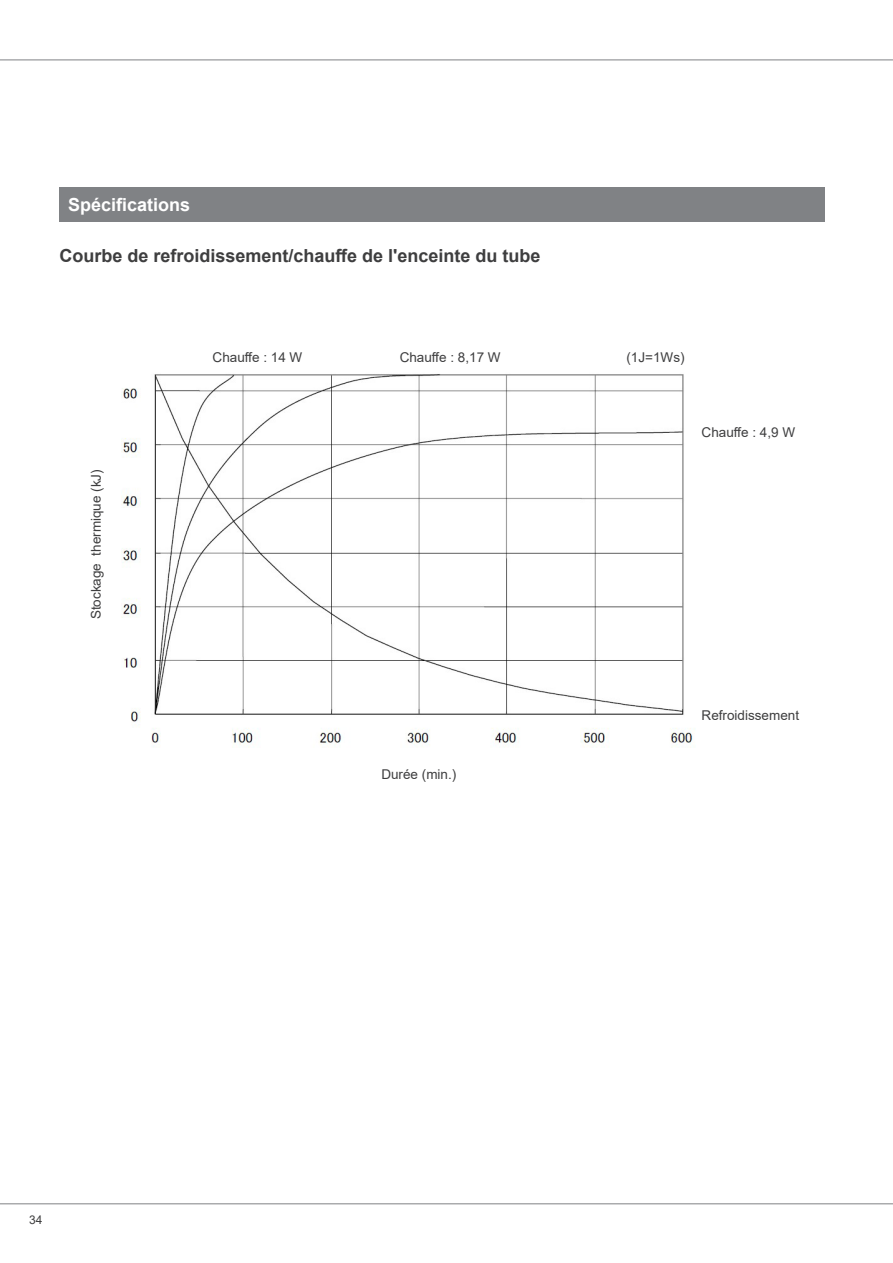
<style>
.page{position:relative;width:893px;height:1263px;background:#fff}
.page>*{position:absolute;margin:0;border:0;box-sizing:border-box;transform-origin:0 0}
.t1{font:700 18px "Arial";color:#3e3e3f}
.t2{font:700 18px "Arial";color:#fff}
.t3{font:13.5px "Arial";color:#3e3e3f}
.t4{font:12px "Arial";color:#3e3e3f}
</style>
<div class="page">
<hr style="left:0;top:1203px;width:893px;height:1px;background:#808285">
<hr style="left:0;top:60px;width:893px;height:1px;background:#808285">
<div style="left:60px;top:187px;width:765px;height:34px;background:#808285"></div>
<img style="left:121px;top:374px;width:572px;height:374px">
<h1 class="t2" style="left:68px;top:192px;width:124px">Spécifications</h1>
<h1 class="t1" style="left:60px;top:243px;width:482px">Courbe de refroidissement/chauffe de l'enceinte du tube</h1>
<p class="t3" style="left:87px;top:619px;width:152px;rotate:-90deg">Stockage thermique (kJ)</p>
<p class="t3" style="left:213px;top:348px;width:91px">Chauffe : 14 W</p>
<p class="t3" style="left:400px;top:348px;width:103px">Chauffe : 8,17 W</p>
<p class="t3" style="left:626px;top:348px;width:60px">(1J=1Ws)</p>
<p class="t3" style="left:702px;top:423px;width:95px">Chauffe : 4,9 W</p>
<p class="t3" style="left:381px;top:765px;width:77px">Durée (min.)</p>
<p class="t3" style="left:702px;top:705px;width:99px">Refroidissement</p>
<p class="t4" style="left:29px;top:1212px;width:15px">34</p>
</div>
